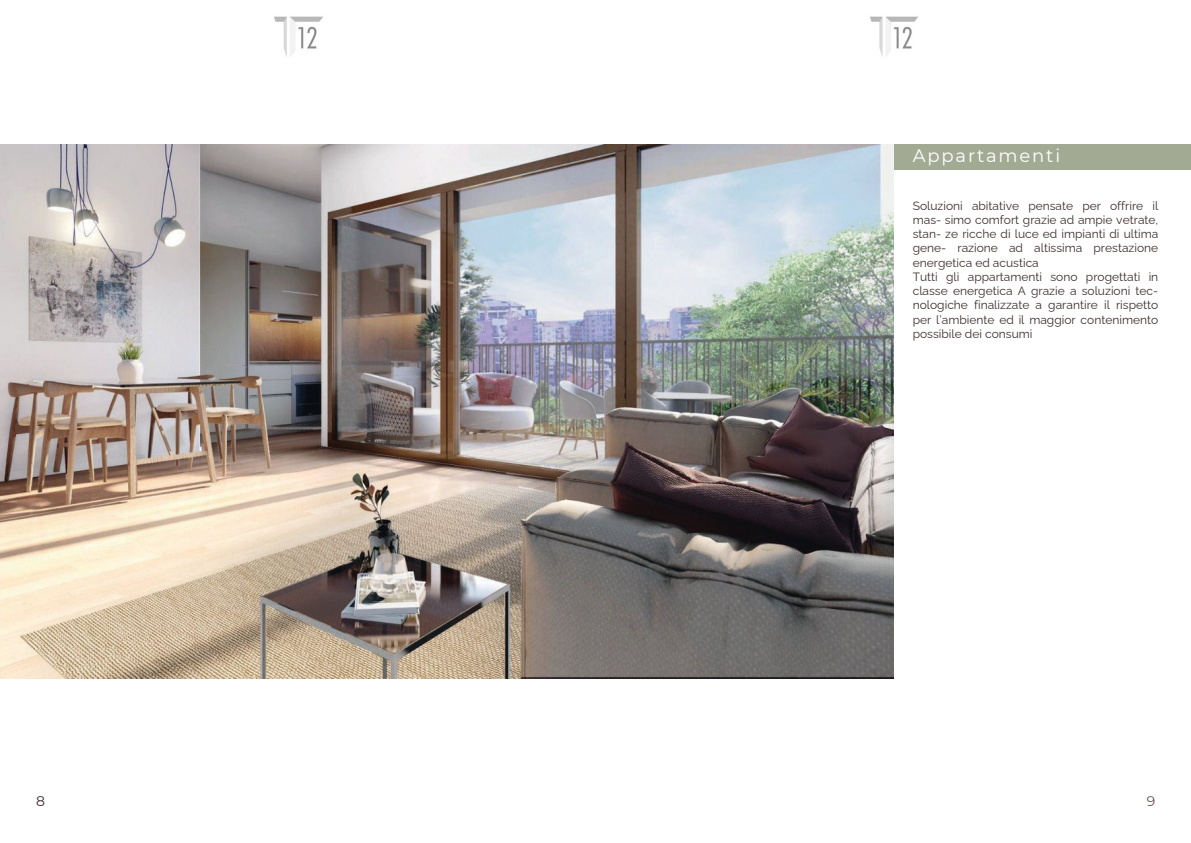
<style>
.page{position:relative;width:1191px;height:843px;background:#fff}
.page>*{position:absolute;margin:0;border:0;box-sizing:border-box;transform-origin:0 0}
.t1{font:18px "Montserrat";letter-spacing:.1em;color:#fff}
.t2{font:14px "Montserrat";color:#3d2f2d}
.t3{font:14px "Montserrat";color:#67534d}
.t4{font:12px/14.2px "Raleway";color:#3d2f2d}
</style>
<div class="page">
<div style="left:893px;top:144px;width:297px;height:25px;background:#a3aa94"></div>
<img style="left:870px;top:16px;width:48px;height:41px">
<img style="left:274px;top:16px;width:49px;height:41px">
<img style="left:0;top:144px;width:893px;height:534px">
<h1 class="t1" style="left:912px;top:145px;width:149px">Appartamenti</h1>
<p class="t4" style="left:912px;top:198px;width:247px">Soluzioni abitative pensate per offrire il mas- simo comfort grazie ad ampie vetrate, stan- ze ricche di luce ed impianti di ultima gene- razione ad altissima prestazione energetica ed acustica<br>Tutti gli appartamenti sono progettati in classe energetica A grazie a soluzioni tec&shy;nologiche finalizzate a garantire il rispetto per l’ambiente ed il maggior contenimento possibile dei consumi</p>
<p class="t2" style="left:36px;top:792px;width:10px">8</p>
<p class="t3" style="left:1146px;top:792px;width:10px">9</p>
</div>
